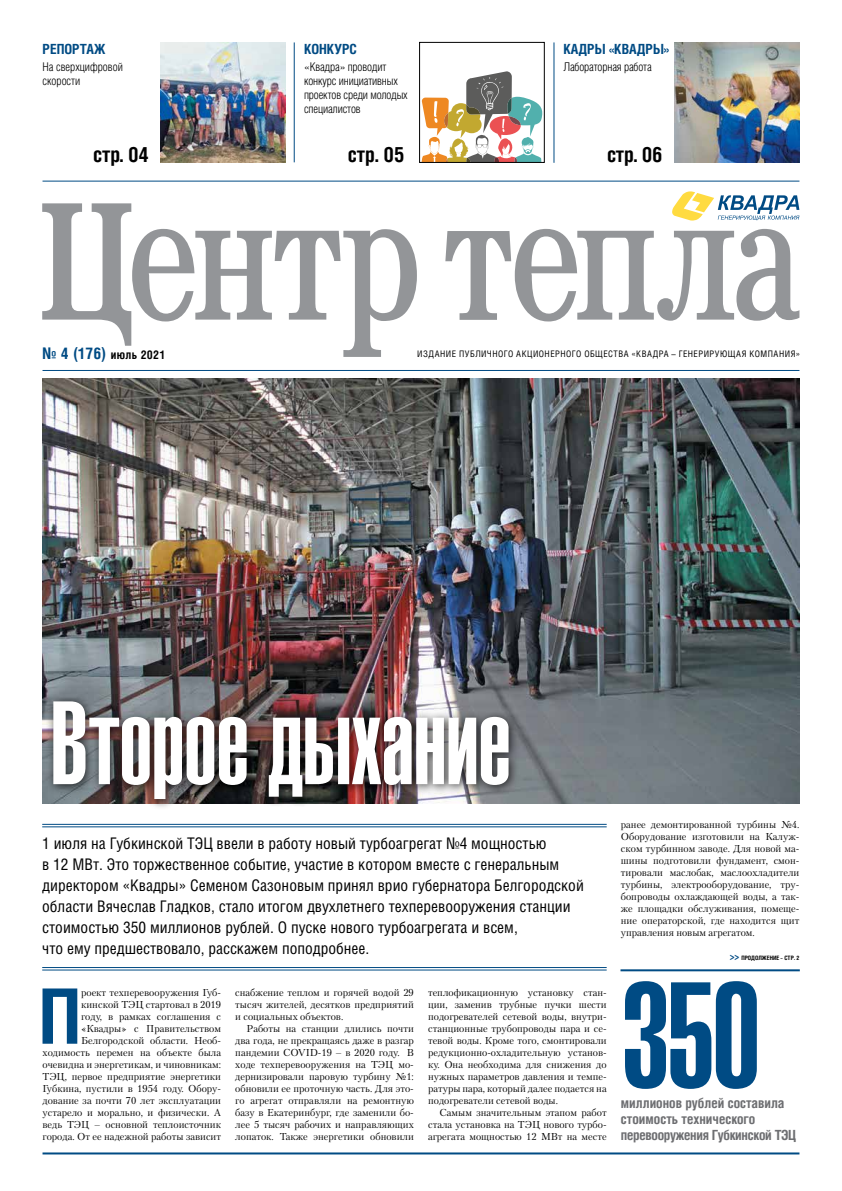
<style>
.page{position:relative;width:842px;height:1191px;background:#fff}
.page>*{position:absolute;margin:0;border:0;box-sizing:border-box;transform-origin:0 0}
.t1{font:147.9px "Helios Ultra Compressed";color:#004b84}
.t2{font:116.2px "Helios Ultra Compressed C";color:#fff}
.t3{font:700 76.5px "Helios Cond C";color:#004b84}
.t4{font:700 21px "Helios Cond C";letter-spacing:-.01em;color:#000}
.t5{font:16px/21px "Helios Cond";color:#000}
.t6{font:700 14px/16px "Helios Cond";color:#6d6e71}
.t7{font:700 14px "Helios Cond C";color:#004b84}
.t8{font:12px/14px "Helios Cond Light C";letter-spacing:-.01em;color:#000}
.t9{font:700 12px "Helios Cond C";letter-spacing:.025em;color:#000}
.t10{font:10px/12px "Petersburg C";color:#000;text-align:justify}
.t11{font:9px "Helios Cond C";letter-spacing:.05em;color:#000}
.t12{font:700 condensed 6px "Helios";color:#000}
.s1{font-size:16px;color:#004b84}
.s2{font-size:10px;color:#004b84}
</style>
<div class="page">
<svg style="left:422px;top:71px;width:121px;height:90px"></svg>
<hr style="left:43px;top:181px;width:756px;height:1px;background:#004b84">
<hr style="left:43px;top:370px;width:756px;height:1px;background:#004b84">
<hr style="left:294px;top:42px;width:1px;height:120px;background:#004b84">
<hr style="left:554px;top:42px;width:1px;height:121px;background:#004b84">
<img style="left:161px;top:42px;width:124px;height:120px">
<div style="left:419px;top:42px;width:126px;height:121px;border:1px solid #000"></div>
<img style="left:675px;top:42px;width:124px;height:120px">
<svg style="left:676px;top:191px;width:123px;height:12px"></svg>
<svg style="left:42px;top:203px;width:757px;height:154px"></svg>
<svg style="left:445px;top:231px;width:66px;height:89px"></svg>
<hr style="left:43px;top:1152px;width:756px;height:2px;background:#004b84">
<hr style="left:42px;top:824px;width:565px;height:1px;background:#004b84">
<hr style="left:42px;top:826px;width:565px;height:1px;background:#004b84">
<hr style="left:42px;top:967px;width:565px;height:1px;background:#004b84">
<hr style="left:42px;top:969px;width:565px;height:1px;background:#004b84">
<img style="left:42px;top:378px;width:757px;height:425px">
<hr style="left:620px;top:969px;width:180px;height:2px;background:#004b84">
<div style="left:46px;top:694px;width:474px;height:116px;background:#000;opacity:.75"></div>
<h3 class="t7" style="left:43px;top:41px;width:65px">Репортаж</h3>
<p class="t8" style="left:43px;top:59px;width:82px">На сверхцифровой скорости</p>
<h3 class="t7" style="left:304px;top:41px;width:55px">Конкурс</h3>
<p class="t8" style="left:304px;top:59px;width:105px">«Квадра» проводит конкурс инициативных проектов среди молодых специалистов</p>
<h3 class="t7" style="left:563px;top:41px;width:107px">Кадры «Квадры»</h3>
<p class="t8" style="left:563px;top:59px;width:90px">Лабораторная работа</p>
<h3 class="t4" style="left:93px;top:142px;width:57px">стр. 04</h3>
<h3 class="t4" style="left:348px;top:142px;width:58px">стр. 05</h3>
<h3 class="t4" style="left:607px;top:142px;width:57px">стр. 06</h3>
<p class="t9" style="left:43px;top:347px;width:124px"><span class="s1">№ 4 (176)</span> июль 2021</p>
<p class="t11" style="left:417px;top:349px;width:384px">Издание публичного акционерного общества «Квадра – генерирующая компания»</p>
<h2 class="t2" style="left:50px;top:675px;width:462px">Второе дыхание</h2>
<p class="t5" style="left:42px;top:833px;width:543px">1 июля на Губкинской ТЭЦ ввели в работу новый турбоагрегат №4 мощностью<br>в 12 МВт. Это торжественное событие, участие в котором вместе с генеральным директором «Квадры» Семеном Сазоновым принял врио губернатора Белгородской области Вячеслав Гладков, стало итогом двухлетнего техперевооружения станции стоимостью 350 миллионов рублей. О пуске нового турбоагрегата и всем,<br>что ему предшествовало, расскажем поподробнее.</p>
<h3 class="t3" style="left:39px;top:970px;width:36px">П</h3>
<p class="t10" style="left:43px;top:986px;width:180px;text-align:right">роект техперевооружения Губ&shy;кинской ТЭЦ стартовал в 2019<br>году, в рамках соглашения с «Квадры» с Правительством Белгородской области. Необ&shy;ходимость перемен на объекте была очевидна и энергетикам, и чиновникам:<br>ТЭЦ, первое предприятие энергетики Губкина, пустили в 1954 году. Обору&shy;дование за почти 70 лет эксплуатации устарело и морально, и физически. А ведь ТЭЦ – основной теплоисточник города. От ее надежной работы зависит</p>
<p class="t10" style="left:235px;top:986px;width:180px">снабжение теплом и горячей водой 29 тысяч жителей, десятков предприятий и социальных объектов.</p>
<p class="t10" style="left:428px;top:986px;width:180px">теплофикационную установку стан&shy;ции, заменив трубные пучки шести подогревателей сетевой воды, внутри&shy;станционные трубопроводы пара и се&shy;тевой воды. Кроме того, смонтировали редукционно-охладительную установ&shy;ку. Она необходима для снижения до нужных параметров давления и темпе&shy;ратуры пара, который далее подается на подогреватели сетевой воды.</p>
<p class="t10" style="left:428px;top:1106px;width:180px;text-indent:11px">Самым значительным этапом работ стала установка на ТЭЦ нового турбо&shy;агрегата мощностью 12 МВт на месте</p>
<p class="t10" style="left:235px;top:1022px;width:180px;text-indent:11px">Работы на станции длились почти два года, не прекращаясь даже в разгар пандемии COVID-19 – в 2020 году. В ходе техперевооружения на ТЭЦ мо&shy;дернизировали паровую турбину №1: обновили ее проточную часть. Для это&shy;го агрегат отправляли на ремонтную базу в Екатеринбург, где заменили бо&shy;лее 5 тысяч рабочих и направляющих лопаток. Также энергетики обновили</p>
<p class="t10" style="left:621px;top:818px;width:180px">ранее демонтированной турбины №4.<br>Оборудование изготовили на Калуж&shy;ском турбинном заводе. Для новой ма&shy;шины подготовили фундамент, смон&shy;тировали маслобак, маслоохладители турбины, электрооборудование, тру&shy;бопроводы охлаждающей воды, а так&shy;же площадки обслуживания, помеще&shy;ние операторской, где находится щит управления новым агрегатом.</p>
<p class="t12" style="left:730px;top:954px;width:71px"><span class="s2">&gt;&gt;</span> Продолжение – стр. 2</p>
<h1 class="t1" style="left:621px;top:949px;width:142px">350</h1>
<h3 class="t6" style="left:621px;top:1094px;width:177px">миллионов рублей составила стоимость технического перевооружения Губкинской ТЭЦ</h3>
</div>
